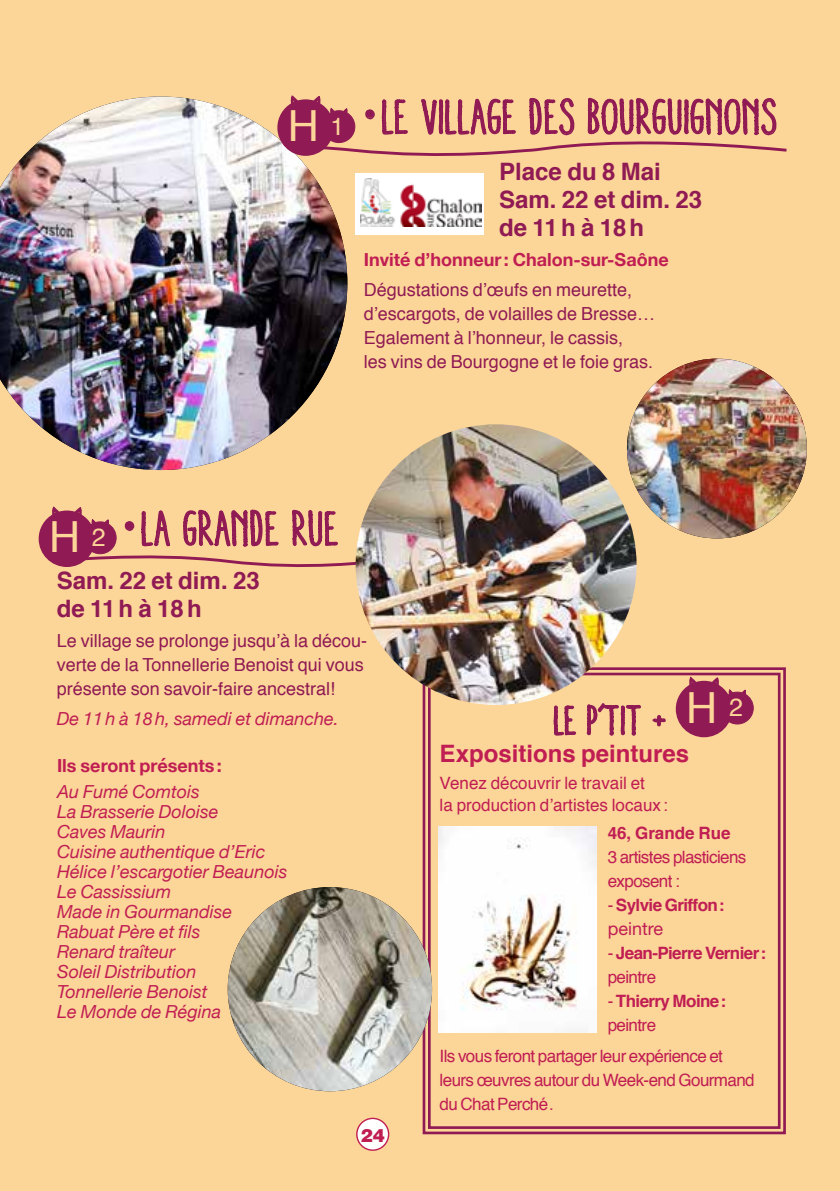
<style>
.page{position:relative;width:840px;height:1191px;background:#fff}
.page>*{position:absolute;margin:0;border:0;box-sizing:border-box;transform-origin:0 0}
.t1{font:condensed 48.4px "Aracne";color:#901a53}
.t2{font:42.8px "Helvetica";color:#fcd599}
.t3{font:condensed 40.8px "Aracne";color:#901a53}
.t4{font:700 24px/28px "Helvetica";color:#901a53}
.t5{font:700 24px "Helvetica";color:#c01e53}
.t6{font:900 18.2px "Helvetica";color:#c01e53}
.t7{font:italic 18px/20px "Helvetica Neue";color:#c01e53}
.t8{font:18px/24px "Helvetica";color:#901a53}
.t9{font:700 18px "Helvetica Neue";color:#c01e53}
.t10{font:18px "Helvetica Neue";color:#c01e53}
.t11{font:17px/24px "Helvetica";letter-spacing:-.035em;color:#c01e53}
.t12{font:700 17px/24px "Helvetica";letter-spacing:-.035em;color:#c01e53}
.t13{font:17px/22px "Helvetica";color:#c01e53}
.t14{font:700 17px "Helvetica";color:#c01e53}
.s1{font-weight:400}
</style>
<div class="page">
<div style="left:0;top:0;width:839px;height:1191px;background:#fcd599"></div>
<div style="left:356px;top:1118px;width:32px;height:32px;background:#fff;border-radius:50%"></div>
<div style="left:356px;top:1117px;width:33px;height:33px;border:1px solid #c01e53;border-radius:50%"></div>
<img style="left:0;top:97px;width:347px;height:373px">
<div style="left:355px;top:173px;width:129px;height:61px;background:#fff"></div>
<img style="left:361px;top:178px;width:120px;height:49px">
<svg style="left:421px;top:666px;width:365px;height:469px"></svg>
<div style="left:428px;top:672px;width:352px;height:457px;border:3px solid #901a53"></div>
<svg style="left:552px;top:703px;width:24px;height:33px"></svg>
<svg style="left:585px;top:699px;width:56px;height:37px"></svg>
<svg style="left:651px;top:714px;width:15px;height:13px"></svg>
<img style="left:355px;top:424px;width:281px;height:281px;border-radius:140px">
<img style="left:626px;top:358px;width:180px;height:180px;border-radius:90px">
<svg style="left:146px;top:95px;width:641px;height:68px"></svg>
<img style="left:38px;top:489px;width:564px;height:85px">
<img style="left:228px;top:887px;width:204px;height:204px;border-radius:101px">
<img style="left:438px;top:826px;width:158px;height:206px">
<svg style="left:674px;top:672px;width:79px;height:66px"></svg>
<h2 class="t2" style="left:287px;top:93px;width:58px">H <sup>1</sup></h2>
<h1 class="t1" style="left:366px;top:91px;width:413px">•LE VILLAGE DES BOURGUIGNONS</h1>
<h3 class="t4" style="left:499px;top:158px;width:204px">Place du 8 Mai<br>Sam. 22 et dim. 23 de 11h à 18h</h3>
<p class="t9" style="left:363px;top:246px;width:306px">Invité d’honneur: Chalon-sur-Saône</p>
<p class="t8" style="left:363px;top:278px;width:293px">Dégustations d’œufs en meurette, d’escargots, de volailles de Bresse… Egalement à l’honneur, le cassis,<br>les vins de Bourgogne et le foie gras.</p>
<h2 class="t2" style="left:49px;top:504px;width:58px">H <sup>2</sup></h2>
<h1 class="t1" style="left:126px;top:503px;width:216px">•LA GRANDE RUE</h1>
<h3 class="t4" style="left:57px;top:567px;width:204px">Sam. 22 et dim. 23 de 11h à 18h</h3>
<p class="t8" style="left:57px;top:629px;width:312px">Le village se prolonge jusqu’à la décou&shy;verte de la Tonnellerie Benoist qui vous présente son savoir-faire ancestral!</p>
<p class="t7" style="left:57px;top:709px;width:283px">De 11h à 18h, samedi et dimanche.</p>
<p class="t9" style="left:57px;top:751px;width:166px">Ils seront présents:</p>
<p class="t7" style="left:57px;top:782px;width:232px">Au Fumé Comtois<br>La Brasserie Doloise<br>Caves Maurin<br>Cuisine authentique d’Eric<br>Hélice l’escargotier Beaunois<br>Le Cassissium<br>Made in Gourmandise<br>Rabuat Père et fils<br>Renard traîteur<br>Soleil Distribution<br>Tonnellerie Benoist<br>Le Monde de Régina</p>
<p class="t6" style="left:360px;top:1123px;width:26px">24</p>
<h3 class="t3" style="left:554px;top:699px;width:115px">LE P’TIT +</h3>
<h2 class="t2" style="left:685px;top:674px;width:58px">H <sup>2</sup></h2>
<h3 class="t5" style="left:439px;top:734px;width:251px">Expositions peintures</h3>
<p class="t13" style="left:439px;top:773px;width:229px">Venez découvrir le travail et<br>la production d’artistes locaux :</p>
<p class="t14" style="left:607px;top:819px;width:124px">46, Grande Rue</p>
<p class="t11" style="left:607px;top:845px;width:140px">3 artistes plasticiens exposent :</p>
<p class="t12" style="left:607px;top:893px;width:118px"><span class="s1">-</span> Sylvie Griffon:</p>
<p class="t10" style="left:607px;top:918px;width:57px">peintre</p>
<p class="t12" style="left:607px;top:941px;width:160px"><span class="s1">-</span> Jean-Pierre Vernier: <span class="s1">peintre</span></p>
<p class="t12" style="left:607px;top:989px;width:120px"><span class="s1">-</span> Thierry Moine: <span class="s1">peintre</span></p>
<p class="t11" style="left:439px;top:1044px;width:316px">Ils vous feront partager leur expérience et leurs œuvres autour du Week-end Gourmand du Chat Perché.</p>
</div>
